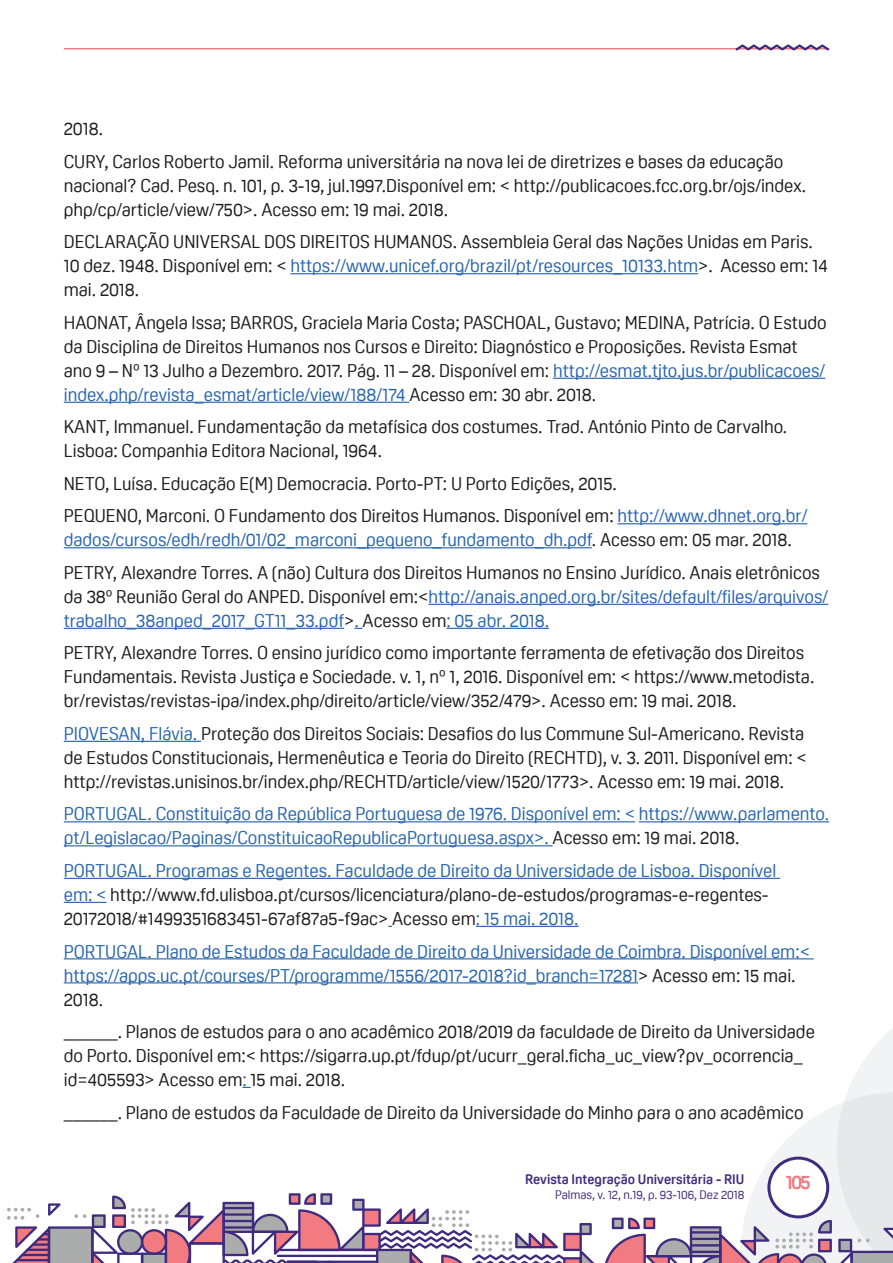
<style>
.page{position:relative;width:893px;height:1263px;background:#fff}
.page>*{position:absolute;margin:0;border:0;box-sizing:border-box;transform-origin:0 0}
.t1{font:700 19.5px "Oscine";color:#f27b82}
.t2{font:18px/24px "Oscine";color:#211d1f}
.t3{font:18px/24px "Oscine";color:#2865b1}
.t4{font:700 13.5px "Oscine";color:#3f2a7f}
.t5{font:12px "Oscine";color:#3f2a7f}
.s1{color:#2865b1}
.s2{color:#211d1f}
</style>
<div class="page">
<hr style="left:64px;top:48px;width:765px;height:1px;background:#f27b82">
<svg style="left:735px;top:44px;width:94px;height:7px"></svg>
<hr style="left:290px;top:273px;width:408px;height:1px;background:#2865b1">
<hr style="left:553px;top:378px;width:272px;height:1px;background:#2865b1">
<hr style="left:64px;top:402px;width:345px;height:1px;background:#2865b1">
<hr style="left:617px;top:523px;width:190px;height:1px;background:#2865b1">
<hr style="left:64px;top:547px;width:528px;height:1px;background:#2865b1">
<hr style="left:428px;top:604px;width:400px;height:1px;background:#2865b1">
<hr style="left:64px;top:628px;width:280px;height:1px;background:#2865b1">
<hr style="left:446px;top:628px;width:103px;height:1px;background:#2865b1">
<hr style="left:64px;top:741px;width:137px;height:1px;background:#2865b1">
<hr style="left:64px;top:821px;width:571px;height:1px;background:#2865b1">
<hr style="left:639px;top:821px;width:190px;height:1px;background:#2865b1">
<hr style="left:64px;top:845px;width:489px;height:1px;background:#2865b1">
<hr style="left:64px;top:878px;width:716px;height:1px;background:#2865b1">
<hr style="left:64px;top:902px;width:42px;height:1px;background:#2865b1">
<hr style="left:476px;top:926px;width:103px;height:1px;background:#2865b1">
<hr style="left:64px;top:958px;width:750px;height:1px;background:#2865b1">
<hr style="left:64px;top:982px;width:574px;height:1px;background:#2865b1">
<svg style="left:7px;top:1028px;width:886px;height:235px"></svg>
<p class="t2" style="left:64px;top:113px;width:721px;line-height:32.5px">2018.<br>CURY, Carlos Roberto Jamil. Reforma universitária na nova lei de diretrizes e bases da educação</p>
<p class="t2" style="left:64px;top:174px;width:744px">nacional? Cad. Pesq. n. 101, p. 3-19, jul.1997.Disponível em: &lt; http://publicacoes.fcc.org.br/ojs/index. php/cp/article/view/750&gt;. Acesso em: 19 mai. 2018.</p>
<p class="t2" style="left:64px;top:230px;width:765px">DECLARAÇÃO UNIVERSAL DOS DIREITOS HUMANOS. Assembleia Geral das Nações Unidas em Paris.<br>10 dez. 1948. Disponível em: &lt; <span class="s1">https://www.unicef.org/brazil/pt/resources_10133.htm</span>&gt;. Acesso em: 14 mai. 2018.</p>
<p class="t2" style="left:64px;top:311px;width:764px">HAONAT, Ângela Issa; BARROS, Graciela Maria Costa; PASCHOAL, Gustavo; MEDINA, Patrícia. O Estudo da Disciplina de Direitos Humanos nos Cursos e Direito: Diagnóstico e Proposições. Revista Esmat ano 9 – Nº 13 Julho a Dezembro. 2017. Pág. 11 – 28. Disponível em: <span class="s1">http://esmat.tjto.jus.br/publicacoes/ index.php/revista_esmat/article/view/188/174</span> Acesso em: 30 abr. 2018.</p>
<p class="t2" style="left:64px;top:415px;width:725px">KANT, Immanuel. Fundamentação da metafísica dos costumes. Trad. António Pinto de Carvalho.<br>Lisboa: Companhia Editora Nacional, 1964.</p>
<p class="t2" style="left:64px;top:467px;width:745px;line-height:32.5px">NETO, Luísa. Educação E(M) Democracia. Porto-PT: U Porto Edições, 2015.<br>PEQUENO, Marconi. O Fundamento dos Direitos Humanos. Disponível em: <span class="s1">http://www.dhnet.org.br/</span></p>
<p class="t2" style="left:64px;top:524px;width:758px;line-height:32.5px"><span class="s1">dados/cursos/edh/redh/01/02_marconi_pequeno_fundamento_dh.pdf</span>. Acesso em: 05 mar. 2018.<br>PETRY, Alexandre Torres. A (não) Cultura dos Direitos Humanos no Ensino Jurídico. Anais eletrônicos</p>
<p class="t3" style="left:64px;top:585px;width:766px"><span class="s2">da 38º Reunião Geral do ANPED. Disponível em:&lt;</span>http://anais.anped.org.br/sites/default/files/arquivos/ trabalho_38anped_2017_GT11_33.pdf<span class="s2">&gt;</span>. <span class="s2">Acesso em</span>: 05 abr. 2018.</p>
<p class="t2" style="left:64px;top:641px;width:752px">PETRY, Alexandre Torres. O ensino jurídico como importante ferramenta de efetivação dos Direitos<br>Fundamentais. Revista Justiça e Sociedade. v. 1, nº 1, 2016. Disponível em: &lt; https://www.metodista. br/revistas/revistas-ipa/index.php/direito/article/view/352/479&gt;. Acesso em: 19 mai. 2018.</p>
<p class="t2" style="left:64px;top:722px;width:744px"><span class="s1">PIOVESAN, Flávia.</span> Proteção dos Direitos Sociais: Desafios do Ius Commune Sul-Americano. Revista de Estudos Constitucionais, Hermenêutica e Teoria do Direito (RECHTD), v. 3. 2011. Disponível em: &lt; http://revistas.unisinos.br/index.php/RECHTD/article/view/1520/1773&gt;. Acesso em: 19 mai. 2018.</p>
<p class="t3" style="left:64px;top:802px;width:767px">PORTUGAL. Constituição da República Portuguesa de 1976. Disponível em: &lt; https://www.parlamento. pt/Legislacao/Paginas/ConstituicaoRepublicaPortuguesa.aspx&gt;. <span class="s2">Acesso em: 19 mai. 2018.</span></p>
<p class="t2" style="left:64px;top:859px;width:714px"><span class="s1">PORTUGAL. Programas e Regentes. Faculdade de Direito da Universidade de Lisboa. Disponível em: &lt;</span> http://www.fd.ulisboa.pt/cursos/licenciatura/plano-de-estudos/programas-e-regentes-<br>20172018/#1499351683451-67af87a5-f9ac&gt; Acesso em<span class="s1">: 15 mai. 2018.</span></p>
<p class="t3" style="left:64px;top:939px;width:748px">PORTUGAL. Plano de Estudos da Faculdade de Direito da Universidade de Coimbra. Disponível em:&lt; https://apps.uc.pt/courses/PT/programme/1556/2017-2018?id_branch=17281<span class="s2">&gt; Acesso em: 15 mai.<br>2018.</span></p>
<p class="t2" style="left:64px;top:1020px;width:753px">______. Planos de estudos para o ano acadêmico 2018/2019 da faculdade de Direito da Universidade do Porto. Disponível em:&lt; https://sigarra.up.pt/fdup/pt/ucurr_geral.ficha_uc_view?pv_ocorrencia_ id=405593&gt; Acesso em<span class="s1">:</span> 15 mai. 2018.</p>
<p class="t2" style="left:64px;top:1100px;width:741px">______. Plano de estudos da Faculdade de Direito da Universidade do Minho para o ano acadêmico</p>
<p class="t4" style="left:525px;top:1172px;width:221px">Revista Integração Universitária - RIU</p>
<p class="t5" style="left:555px;top:1188px;width:191px">Palmas, v. 12, n.19, p. 93-106, Dez 2018</p>
<p class="t1" style="left:786px;top:1171px;width:26px">105</p>
</div>
